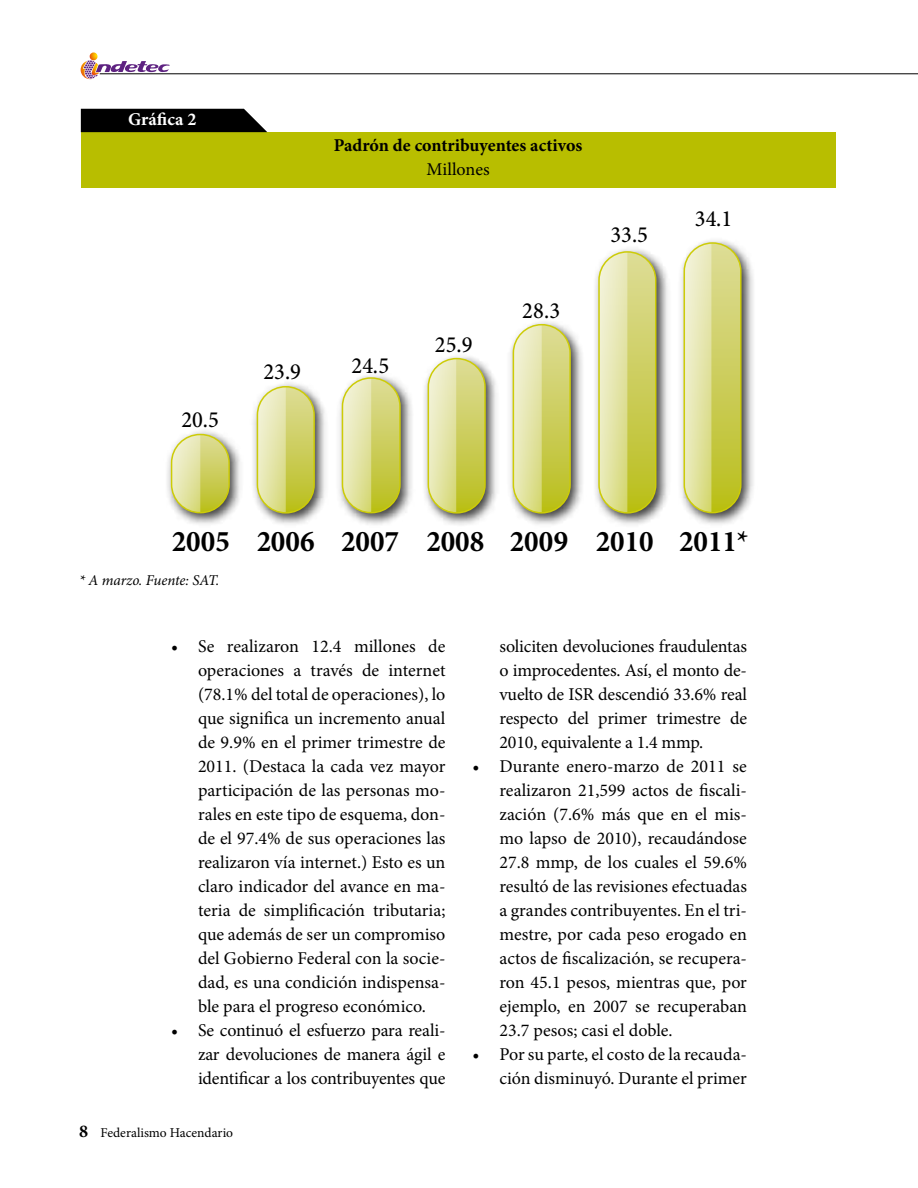
<style>
.page{position:relative;width:918px;height:1188px;background:#fff}
.page>*{position:absolute;margin:0;border:0;box-sizing:border-box;transform-origin:0 0}
.t1{font:700 33.15px "Minion Pro";color:#000}
.t2{font:700 30.15px "Minion Pro";letter-spacing:.005em;color:#000;scale:.96 1}
.t3{font:italic 29.7px "Minion Pro";color:#000}
.t4{font:500 23.25px "Minion Pro";letter-spacing:.005em;color:#000;scale:.96 1}
.t5{font:18px/24px "Minion Pro";letter-spacing:-.005em;color:#000;text-align:justify}
.t6{font:700 18px "Minion Pro";color:#000}
.t7{font:700 18px "Minion Pro";color:#fff}
.t8{font:italic 15px "Minion Pro";letter-spacing:-.005em;color:#000}
.t9{font:13.5px "Minion Pro";color:#000}
.s1{font-weight:700;font-size:18px}
</style>
<div class="page">
<svg style="left:81px;top:52px;width:88px;height:28px"></svg>
<hr style="left:100px;top:73px;width:818px;height:1px;background:#000">
<img style="left:167px;top:430px;width:73px;height:94px">
<img style="left:253px;top:382px;width:73px;height:142px">
<div style="left:257px;top:387px;width:57px;height:126px;background:linear-gradient(to bottom,#dddc96,#bbbf1d);border-radius:28px"></div>
<img style="left:339px;top:375px;width:73px;height:150px">
<img style="left:424px;top:356px;width:73px;height:169px">
<svg style="left:428px;top:359px;width:57px;height:154px;background:#cbcd5a"></svg>
<img style="left:510px;top:321px;width:73px;height:204px">
<div style="left:513px;top:325px;width:57px;height:188px;background:linear-gradient(to bottom,#dddc97,#babf1c);border-radius:28px"></div>
<img style="left:595px;top:249px;width:73px;height:276px">
<img style="left:681px;top:240px;width:73px;height:284px">
<div style="left:684px;top:243px;width:57px;height:270px;background:linear-gradient(to bottom,#dddc98,#babf1c);border-radius:28px"></div>
<svg style="left:172px;top:435px;width:57px;height:78px;background:#d4d588"></svg>
<svg style="left:257px;top:387px;width:29px;height:126px;background:#e4e5ae"></svg>
<svg style="left:342px;top:378px;width:58px;height:135px;background:#d6d787"></svg>
<svg style="left:428px;top:359px;width:28px;height:154px;background:#e4e5ae"></svg>
<svg style="left:513px;top:325px;width:29px;height:188px;background:#e4e5ad"></svg>
<svg style="left:599px;top:252px;width:57px;height:261px;background:#d7d885"></svg>
<svg style="left:684px;top:243px;width:27px;height:270px;background:#e5e5ae"></svg>
<div style="left:171px;top:434px;width:59px;height:79px;border:2px solid #cdcc07;border-radius:29px"></div>
<div style="left:257px;top:386px;width:58px;height:128px;border:2px solid #cdcc07;border-radius:28px"></div>
<div style="left:342px;top:377px;width:59px;height:136px;border:2px solid #cdcc07;border-radius:28px"></div>
<div style="left:428px;top:358px;width:58px;height:156px;border:2px solid #cdcc07;border-radius:28px"></div>
<div style="left:513px;top:324px;width:58px;height:190px;border:2px solid #cdcc07;border-radius:28px"></div>
<div style="left:598px;top:251px;width:58px;height:263px;border:2px solid #cdcc07;border-radius:28px"></div>
<div style="left:684px;top:242px;width:58px;height:271px;border:2px solid #cdcc07;border-radius:28px"></div>
<div style="left:81px;top:132px;width:754px;height:55px;background:#b8be00"></div>
<svg style="left:81px;top:108px;width:186px;height:24px;background:#171717"></svg>
<p class="t7" style="left:128px;top:107px;width:70px">Gráfica 2</p>
<h1 class="t1" style="left:224px;top:113px;width:462px">Padrón de contribuyentes activos</h1>
<h3 class="t3" style="left:404px;top:150px;width:102px">Millones</h3>
<p class="t6" style="left:334px;top:133px;width:250px">Padrón de contribuyentes activos</p>
<p class="t5" style="left:427px;top:157px;width:65px">Millones</p>
<p class="t4" style="left:611px;top:219px;width:41px">33.5</p>
<p class="t4" style="left:695px;top:203px;width:40px">34.1</p>
<p class="t4" style="left:181px;top:404px;width:41px">20.5</p>
<p class="t4" style="left:264px;top:356px;width:41px">23.9</p>
<p class="t4" style="left:352px;top:350px;width:41px">24.5</p>
<p class="t4" style="left:435px;top:329px;width:41px">25.9</p>
<p class="t4" style="left:522px;top:295px;width:41px">28.3</p>
<h2 class="t2" style="left:172px;top:520px;width:602px">2005 2006 2007 2008 2009 2010 2011*</h2>
<p class="t8" style="left:79px;top:570px;width:142px">* A marzo. Fuente: SAT.</p>
<p class="t5" style="left:198px;top:634px;width:249px;text-indent:-27px">• Se realizaron 12.4 millones de operaciones a través de internet (78.1% del total de operaciones), lo que significa un incremento anual de 9.9% en el primer trimestre de 2011. (Destaca la cada vez mayor participación de las personas mo&shy;rales en este tipo de esquema, don&shy;de el 97.4% de sus operaciones las realizaron vía internet.) Esto es un claro indicador del avance en ma&shy;teria de simplificación tributaria; que además de ser un compromiso del Gobierno Federal con la socie&shy;dad, es una condición indispensa&shy;ble para el progreso económico.</p>
<p class="t5" style="left:198px;top:1018px;width:249px;text-indent:-27px">• Se continuó el esfuerzo para reali&shy;zar devoluciones de manera ágil e identificar a los contribuyentes que</p>
<p class="t9" style="left:79px;top:1124px;width:156px"><span class="s1">8</span> Federalismo Hacendario</p>
<p class="t5" style="left:500px;top:634px;width:249px">soliciten devoluciones fraudulentas o improcedentes. Así, el monto de&shy;vuelto de ISR descendió 33.6% real respecto del primer trimestre de 2010, equivalente a 1.4 mmp.</p>
<p class="t5" style="left:500px;top:754px;width:249px;text-indent:-27px">• Durante enero-marzo de 2011 se realizaron 21,599 actos de fiscali&shy;zación (7.6% más que en el mis&shy;mo lapso de 2010), recaudándose 27.8 mmp, de los cuales el 59.6% resultó de las revisiones efectuadas a grandes contribuyentes. En el tri&shy;mestre, por cada peso erogado en actos de fiscalización, se recupera&shy;ron 45.1 pesos, mientras que, por ejemplo, en 2007 se recuperaban 23.7 pesos; casi el doble.</p>
<p class="t5" style="left:472px;top:1042px;width:276px;text-align:right">• Por su parte, el costo de la recauda&shy;ción disminuyó. Durante el primer</p>
</div>
